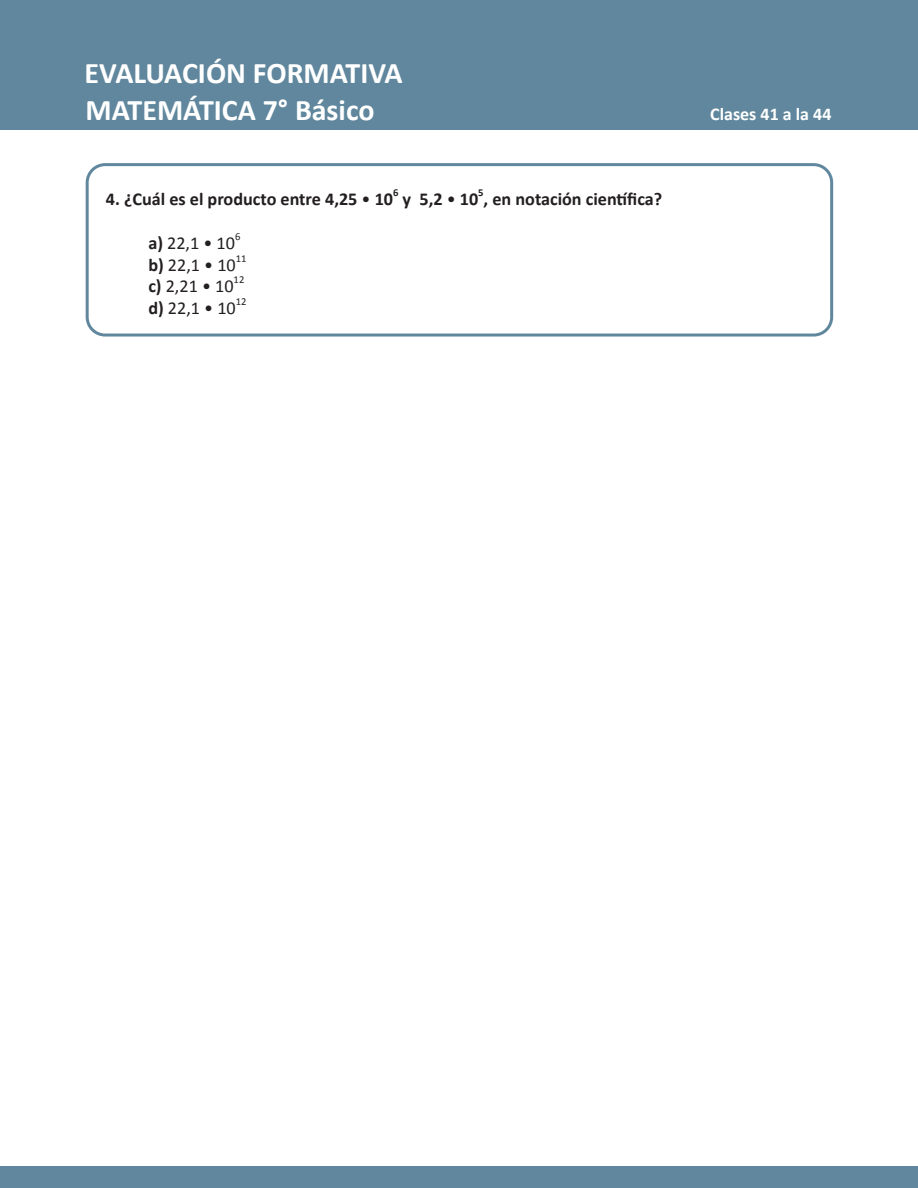
<style>
.page{position:relative;width:918px;height:1188px;background:#fff}
.page>*{position:absolute;margin:0;border:0;box-sizing:border-box;transform-origin:0 0}
.t1{font:700 30px "Calibri";color:#fff}
.t2{font:700 18.15px "Calibri";color:#231f20}
.t3{font:18.15px "Calibri";color:#231f20}
.t4{font:700 18px "Calibri";color:#fff}
.t5{font:10.65px "Calibri";color:#231f20}
.t6{font:700 10.65px "Calibri";color:#231f20}
.s1{font-weight:400}
.s2{font-weight:700}
</style>
<div class="page">
<div style="left:86px;top:163px;width:747px;height:174px;border:3px solid #60879d;border-radius:18px"></div>
<div style="left:0;top:1167px;width:918px;height:21px;background:#60879d"></div>
<div style="left:0;top:0;width:918px;height:130px;background:#60879d"></div>
<p class="t1" style="left:85px;top:52px;width:320px">EVALUACIÓN FORMATIVA</p>
<p class="t1" style="left:85px;top:88px;width:291px">MATEMÁTICA 7° Básico</p>
<p class="t2" style="left:106px;top:186px;width:289px">4. ¿Cuál es el producto entre 4,25 <span class="s1">•</span> 10</p>
<p class="t6" style="left:393px;top:185px;width:7px">6</p>
<p class="t2" style="left:403px;top:186px;width:261px">y 5,2 <span class="s1">•</span> 10 , en notación científica?</p>
<p class="t6" style="left:478px;top:185px;width:7px">5</p>
<p class="t3" style="left:148px;top:231px;width:88px"><span class="s2">a)</span> 22,1 • 10</p>
<p class="t5" style="left:235px;top:230px;width:7px">6</p>
<p class="t3" style="left:148px;top:253px;width:89px"><span class="s2">b)</span> 22,1 • 10</p>
<p class="t5" style="left:236px;top:251px;width:12px">11</p>
<p class="t3" style="left:148px;top:275px;width:87px"><span class="s2">c)</span> 2,21 • 10</p>
<p class="t5" style="left:234px;top:273px;width:12px">12</p>
<p class="t3" style="left:148px;top:297px;width:89px"><span class="s2">d)</span> 22,1 • 10</p>
<p class="t5" style="left:236px;top:295px;width:12px">12</p>
<p class="t4" style="left:710px;top:101px;width:123px">Clases 41 a la 44</p>
</div>
